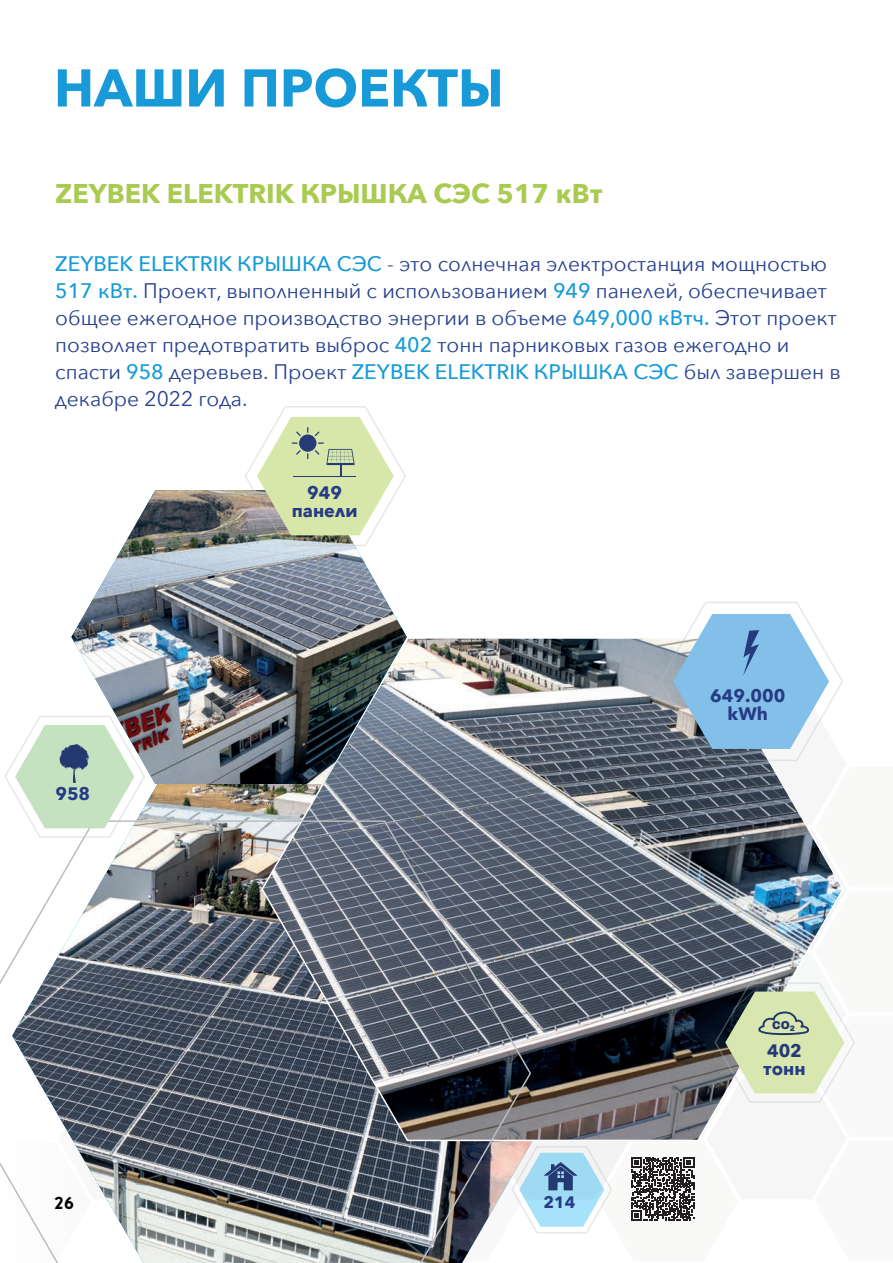
<style>
.page{position:relative;width:893px;height:1263px;background:#fff}
.page>*{position:absolute;margin:0;border:0;box-sizing:border-box;transform-origin:0 0}
.t1{font:700 52.5px "Avenir Next";color:#179ad7}
.t2{font:700 27px "Avenir Next";color:#a9cb51}
.t3{font:21px/27px "Avenir Next";color:#253f8e}
.t4{font:700 18px/18px "Avenir Next";color:#273b85;text-align:center}
.t5{font:700 18px "Avenir Next";color:#273878}
.t6{font:700 18px "Halis R";color:#000001}
.t7{font:700 16.5px "Avenir Next";color:#273b85}
.t8{font:900 11.1px "Archivo";color:#24376c}
.s1{font-weight:500;color:#169bd8}
</style>
<div class="page">
<img style="left:92px;top:490px;width:294px;height:110px">
<svg style="left:244px;top:406px;width:162px;height:141px"></svg>
<img style="left:0;top:600px;width:855px;height:663px">
<h1 class="t1" style="left:54px;top:43px;width:451px">НАШИ ПРОЕКТЫ</h1>
<p class="t2" style="left:55px;top:171px;width:549px">ZEYBEK ELEKTRIK КРЫШКА СЭС 517 кВт</p>
<p class="t3" style="left:55px;top:249px;width:787px"><span class="s1">ZEYBEK ELEKTRIK КРЫШКА СЭС</span> - это солнечная электростанция мощностью <span class="s1">517 кВт.</span> Проект, выполненный с использованием <span class="s1">949</span> панелей, обеспечивает общее ежегодное производство энергии в объеме <span class="s1">649,000 кВтч.</span> Этот проект позволяет предотвратить выброс <span class="s1">402</span> тонн парниковых газов ежегодно и спасти <span class="s1">958</span> деревьев. Проект <span class="s1">ZEYBEK ELEKTRIK КРЫШКА СЭС</span> был завершен в декабре 2022 года.</p>
<p class="t4" style="left:55px;top:785px;width:36px">958</p>
<p class="t4" style="left:292px;top:483px;width:67px">949 панели</p>
<p class="t6" style="left:54px;top:1191px;width:22px">26</p>
<p class="t7" style="left:543px;top:1188px;width:33px">214</p>
<p class="t4" style="left:710px;top:687px;width:77px">649.000 kWh</p>
<p class="t8" style="left:772px;top:1019px;width:24px">CO<sub>2</sub></p>
<p class="t5" style="left:767px;top:1035px;width:36px">402</p>
<p class="t4" style="left:763px;top:1059px;width:44px">тонн</p>
</div>
